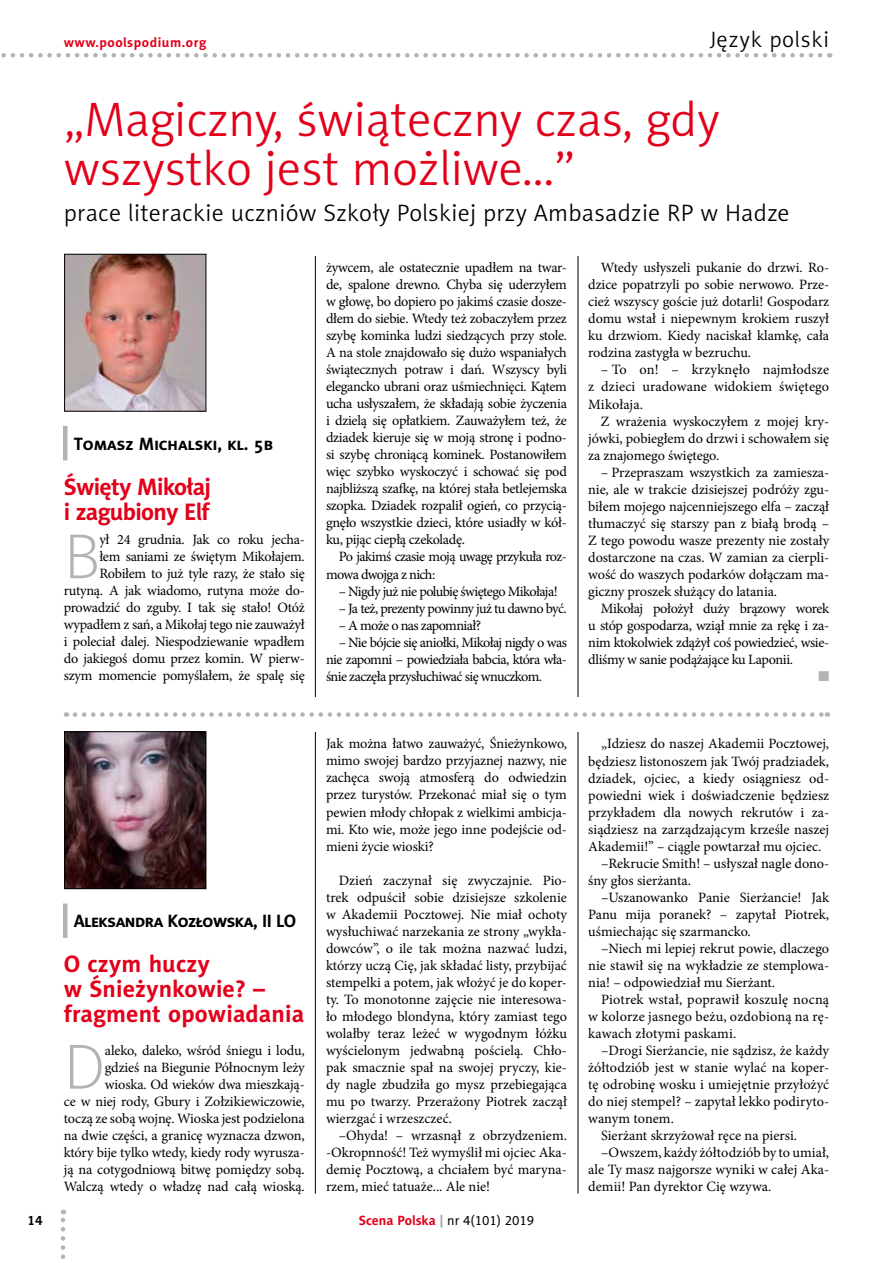
<style>
.page{position:relative;width:893px;height:1263px;background:#fff}
.page>*{position:absolute;margin:0;border:0;box-sizing:border-box;transform-origin:0 0}
.t1{font:64.5px "Naomi Sans EFN Thin";color:#b1b3b4}
.t2{font:48.75px/48.8px "Naomi Sans EFN Light";color:#e2001a}
.t3{font:700 24px/24.8px "Naomi Sans EFN";letter-spacing:.005em;color:#e2001a}
.t4{font:24px "Naomi Sans EFN Light";letter-spacing:.015em;color:#000}
.t5{font:22.5px "Naomi Sans EFN Light";letter-spacing:.04em;color:#000}
.t6{font:700 18px "Naomi Sans EFN";letter-spacing:-.025em;color:#000}
.t7{font:700 18px "Naomi Sans EFN";color:#000}
.t8{font:14.25px/17px "Minion Pro";letter-spacing:-.005em;color:#000;text-align:justify}
.t9{font:14.25px/17px "Minion Pro";letter-spacing:-.04em;color:#000}
.t10{font:14.25px "Minion Pro";letter-spacing:.015em;color:#000}
.t11{font:14.25px "Minion Pro";letter-spacing:-.045em;color:#000}
.t12{font:14.25px "Zapf Dingbats ITC";color:#b1b3b4}
.t13{font:13.5px "Naomi Sans EFN";color:#000}
.t14{font:700 13.5px "Naomi Sans EFN";letter-spacing:.04em;color:#e2001a}
.t15{font:700 13.5px "Naomi Sans EFN";color:#000}
.s1{font-weight:700;color:#e2001a}
.s2{font-weight:700;color:#9c9e9f}
</style>
<div class="page">
<svg style="left:61px;top:1210px;width:4px;height:49px"></svg>
<hr style="left:315px;top:85px;width:1px;height:1109px;background:#000">
<hr style="left:578px;top:85px;width:1px;height:1109px;background:#000">
<svg style="left:1px;top:53px;width:819px;height:5px"></svg>
<div style="left:64px;top:697px;width:765px;height:34px;background:#fff"></div>
<svg style="left:75px;top:712px;width:753px;height:5px"></svg>
<div style="left:64px;top:85px;width:765px;height:170px;background:#fff"></div>
<hr style="left:63px;top:426px;width:4px;height:34px;background:#b1b3b4">
<img style="left:66px;top:256px;width:138px;height:153px">
<div style="left:64px;top:254px;width:142px;height:157px;border:1px solid #000"></div>
<hr style="left:63px;top:903px;width:4px;height:35px;background:#b1b3b4">
<img style="left:66px;top:733px;width:138px;height:154px">
<div style="left:64px;top:731px;width:142px;height:158px;border:1px solid #000"></div>
<p class="t14" style="left:64px;top:34px;width:144px">www.poolspodium.org</p>
<h3 class="t5" style="left:710px;top:26px;width:121px">Język polski</h3>
<h2 class="t2" style="left:64px;top:95px;width:657px">„Magiczny, świąteczny czas, gdy wszystko jest możliwe…”</h2>
<h3 class="t4" style="left:64px;top:199px;width:727px">prace literackie uczniów Szkoły Polskiej przy Ambasadzie RP w Hadze</h3>
<p class="t7" style="left:74px;top:433px;width:201px">Tomasz Michalski, kl. 5b</p>
<h3 class="t3" style="left:64px;top:475px;width:149px">Święty Mikołaj i zagubiony Elf</h3>
<h1 class="t1" style="left:64px;top:521px;width:38px">B</h1>
<p class="t8" style="left:64px;top:531px;width:242px;text-align:right">ył 24 grudnia. Jak co roku jecha-<br>łem saniami ze świętym Mikołajem.<br>Robiłem to już tyle razy, że stało się rutyną. A jak wiadomo, rutyna może do&shy;prowadzić do zguby. I tak się stało! Otóż wypadłem z sań, a Mikołaj tego nie zauważył i poleciał dalej. Niespodziewanie wpadłem do jakiegoś domu przez komin. W pierw&shy;szym momencie pomyślałem, że spalę się</p>
<p class="t8" style="left:326px;top:259px;width:242px">żywcem, ale ostatecznie upadłem na twar&shy;de, spalone drewno. Chyba się uderzyłem w głowę, bo dopiero po jakimś czasie dosze&shy;dłem do siebie. Wtedy też zobaczyłem przez szybę kominka ludzi siedzących przy stole.<br>A na stole znajdowało się dużo wspaniałych świątecznych potraw i dań. Wszyscy byli elegancko ubrani oraz uśmiechnięci. Kątem ucha usłyszałem, że składają sobie życzenia i dzielą się opłatkiem. Zauważyłem też, że dziadek kieruje się w moją stronę i podno&shy;si szybę chroniącą kominek. Postanowiłem więc szybko wyskoczyć i schować się pod najbliższą szafkę, na której stała betlejemska szopka. Dziadek rozpalił ogień, co przycią&shy;gnęło wszystkie dzieci, które usiadły w kół&shy;ku, pijąc ciepłą czekoladę.</p>
<p class="t9" style="left:326px;top:548px;width:242px;text-indent:13px">Po jakimś czasie moją uwagę przykuła roz&shy;mowa dwojga z nich:</p>
<p class="t9" style="left:339px;top:582px;width:220px">– Nigdy już nie polubię świętego Mikołaja!</p>
<p class="t11" style="left:339px;top:598px;width:229px">– Ja też, prezenty powinny już tu dawno być.</p>
<p class="t9" style="left:339px;top:617px;width:144px">– A może o nas zapomniał?</p>
<p class="t8" style="left:326px;top:634px;width:242px;text-indent:13px">– Nie bójcie się aniołki, Mikołaj nigdy o was nie zapomni – powiedziała babcia, która wła&shy;śnie zaczęła przysłuchiwać się wnuczkom.</p>
<p class="t8" style="left:588px;top:259px;width:242px;text-indent:13px">Wtedy usłyszeli pukanie do drzwi. Ro&shy;dzice popatrzyli po sobie nerwowo. Prze&shy;cież wszyscy goście już dotarli! Gospodarz domu wstał i niepewnym krokiem ruszył ku drzwiom. Kiedy naciskał klamkę, cała rodzina zastygła w bezruchu.</p>
<p class="t8" style="left:588px;top:361px;width:242px;text-indent:13px">– To on! – krzyknęło najmłodsze z dzieci uradowane widokiem świętego Mikołaja.</p>
<p class="t8" style="left:588px;top:413px;width:242px;text-indent:13px">Z wrażenia wyskoczyłem z mojej kry&shy;jówki, pobiegłem do drzwi i schowałem się za znajomego świętego.</p>
<p class="t8" style="left:588px;top:464px;width:242px;text-indent:13px">– Przepraszam wszystkich za zamiesza&shy;nie, ale w trakcie dzisiejszej podróży zgu&shy;biłem mojego najcenniejszego elfa – zaczął tłumaczyć się starszy pan z białą brodą – Z tego powodu wasze prezenty nie zostały dostarczone na czas. W zamian za cierpli&shy;wość do waszych podarków dołączam ma&shy;giczny proszek służący do latania.</p>
<p class="t8" style="left:588px;top:600px;width:242px;text-indent:13px">Mikołaj położył duży brązowy worek u stóp gospodarza, wziął mnie za rękę i za&shy;nim ktokolwiek zdążył coś powiedzieć, wsie&shy;dliśmy w sanie podążające ku Laponii.</p>
<p class="t12" style="left:818px;top:669px;width:12px">■</p>
<p class="t6" style="left:74px;top:910px;width:213px">Aleksandra Kozłowska, II LO</p>
<h3 class="t3" style="left:64px;top:952px;width:242px">O czym huczy<br>w Śnieżynkowie? – fragment opowiadania</h3>
<h1 class="t1" style="left:64px;top:1031px;width:43px">D</h1>
<p class="t8" style="left:64px;top:1042px;width:242px;text-align:right">aleko, daleko, wśród śniegu i lodu,<br>gdzieś na Biegunie Północnym leży wioska. Od wieków dwa mieszkają-<br>ce w niej rody, Gbury i Zołzikiewiczowie, toczą ze sobą wojnę. Wioska jest podzielona na dwie części, a granicę wyznacza dzwon, który bije tylko wtedy, kiedy rody wyrusza&shy;ją na cotygodniową bitwę pomiędzy sobą.<br>Walczą wtedy o władzę nad całą wioską.</p>
<p class="t8" style="left:326px;top:735px;width:242px">Jak można łatwo zauważyć, Śnieżynkowo, mimo swojej bardzo przyjaznej nazwy, nie zachęca swoją atmosferą do odwiedzin przez turystów. Przekonać miał się o tym pewien młody chłopak z wielkimi ambicja&shy;mi. Kto wie, może jego inne podejście od&shy;mieni życie wioski?</p>
<p class="t8" style="left:326px;top:871px;width:242px;text-indent:13px">Dzień zaczynał się zwyczajnie. Pio&shy;trek odpuścił sobie dzisiejsze szkolenie w Akademii Pocztowej. Nie miał ochoty wysłuchiwać narzekania ze strony „wykła&shy;dowców”, o ile tak można nazwać ludzi, którzy uczą Cię, jak składać listy, przybijać stempelki a potem, jak włożyć je do koper&shy;ty. To monotonne zajęcie nie interesowa&shy;ło młodego blondyna, który zamiast tego wolałby teraz leżeć w wygodnym łóżku wyścielonym jedwabną pościelą. Chło&shy;pak smacznie spał na swojej pryczy, kie&shy;dy nagle zbudziła go mysz przebiegająca mu po twarzy. Przerażony Piotrek zaczął wierzgać i wrzeszczeć.</p>
<p class="t8" style="left:326px;top:1127px;width:242px;text-indent:13px">–Ohyda! – wrzasnął z obrzydzeniem. -Okropnność! Też wymyślił mi ojciec Aka&shy;demię Pocztową, a chciałem być maryna&shy;rzem, mieć tatuaże... Ale nie!</p>
<p class="t15" style="left:28px;top:1212px;width:16px">14</p>
<p class="t13" style="left:359px;top:1212px;width:177px"><span class="s1">Scena Polska</span> <span class="s2">|</span> nr 4(101) 2019</p>
<p class="t8" style="left:601px;top:735px;width:230px">„Idziesz do naszej Akademii Pocztowej,</p>
<p class="t8" style="left:588px;top:752px;width:242px">będziesz listonoszem jak Twój pradziadek,</p>
<p class="t8" style="left:588px;top:769px;width:242px">dziadek, ojciec, a kiedy osiągniesz od-</p>
<p class="t8" style="left:588px;top:786px;width:242px">powiedni wiek i doświadczenie będziesz</p>
<p class="t8" style="left:588px;top:804px;width:242px">przykładem dla nowych rekrutów i za-</p>
<p class="t8" style="left:588px;top:821px;width:242px">siądziesz na zarządzającym krześle naszej</p>
<p class="t8" style="left:588px;top:838px;width:235px">Akademii!” – ciągle powtarzał mu ojciec.</p>
<p class="t8" style="left:601px;top:855px;width:230px">–Rekrucie Smith! – usłyszał nagle dono-</p>
<p class="t8" style="left:588px;top:872px;width:104px">śny głos sierżanta.</p>
<p class="t8" style="left:601px;top:889px;width:230px">–Uszanowanko Panie Sierżancie! Jak</p>
<p class="t8" style="left:588px;top:906px;width:242px">Panu mija poranek? – zapytał Piotrek,</p>
<p class="t8" style="left:588px;top:923px;width:164px">uśmiechając się szarmancko.</p>
<p class="t8" style="left:601px;top:940px;width:230px">–Niech mi lepiej rekrut powie, dlaczego</p>
<p class="t8" style="left:588px;top:957px;width:242px">nie stawił się na wykładzie ze stemplowa-</p>
<p class="t8" style="left:588px;top:974px;width:188px">nia! – odpowiedział mu Sierżant.</p>
<p class="t10" style="left:601px;top:990px;width:230px">Piotrek wstał, poprawił koszulę nocną</p>
<p class="t8" style="left:588px;top:1008px;width:242px">w kolorze jasnego beżu, ozdobioną na rę-</p>
<p class="t10" style="left:588px;top:1024px;width:150px">kawach złotymi paskami.</p>
<p class="t8" style="left:601px;top:1042px;width:230px">–Drogi Sierżancie, nie sądzisz, że każdy</p>
<p class="t8" style="left:588px;top:1059px;width:242px">żółtodziób jest w stanie wylać na koper-</p>
<p class="t8" style="left:588px;top:1076px;width:242px">tę odrobinę wosku i umiejętnie przyłożyć</p>
<p class="t8" style="left:588px;top:1093px;width:242px">do niej stempel? – zapytał lekko podiryto-</p>
<p class="t8" style="left:588px;top:1110px;width:87px">wanym tonem.</p>
<p class="t8" style="left:601px;top:1127px;width:198px">Sierżant skrzyżował ręce na piersi.</p>
<p class="t8" style="left:601px;top:1144px;width:230px">–Owszem, każdy żółtodziób by to umiał,</p>
<p class="t8" style="left:588px;top:1161px;width:242px">ale Ty masz najgorsze wyniki w całej Aka-</p>
<p class="t8" style="left:588px;top:1178px;width:185px">demii! Pan dyrektor Cię wzywa.</p>
</div>
